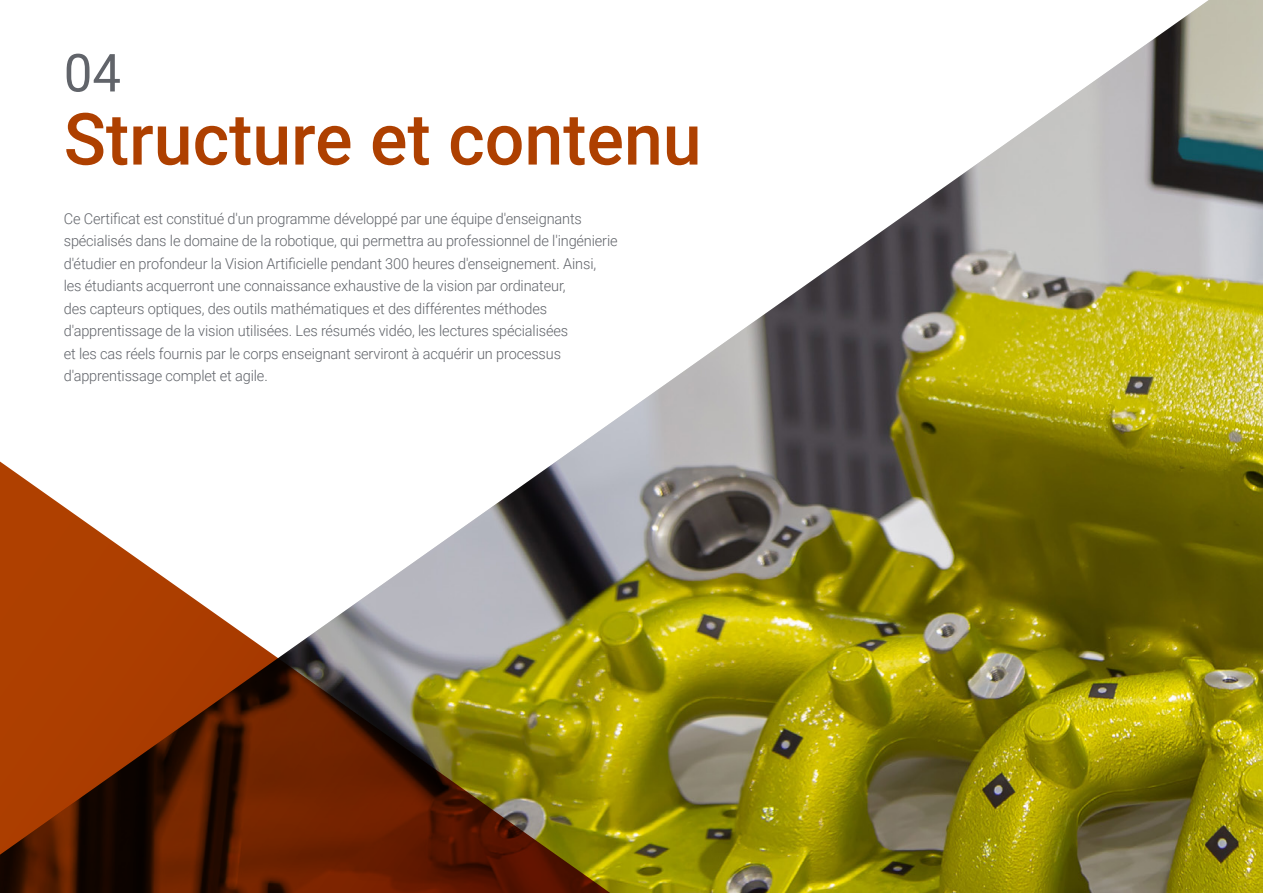
<style>
.page{position:relative;width:1263px;height:893px;background:#fff}
.page>*{position:absolute;margin:0;border:0;box-sizing:border-box;transform-origin:0 0}
.t1{font:500 72px "Roboto";color:#ae4000}
.t2{font:52.5px "Roboto";color:#61646a}
.t3{font:300 15px/22.5px "Roboto";letter-spacing:-.01em;color:#61646a}
</style>
<div class="page">
<img style="left:578px;top:0;width:685px;height:893px">
<svg style="left:0;top:446px;width:640px;height:447px"></svg>
<h2 class="t2" style="left:64px;top:36px;width:59px">04</h2>
<h1 class="t1" style="left:64px;top:89px;width:639px">Structure et contenu</h1>
<p class="t3" style="left:64px;top:207px;width:555px">Ce Certificat est constitué d'un programme développé par une équipe d'enseignants spécialisés dans le domaine de la robotique, qui permettra au professionnel de l'ingénierie d'étudier en profondeur la Vision Artificielle pendant 300 heures d'enseignement. Ainsi, les étudiants acquerront une connaissance exhaustive de la vision par ordinateur,<br>des capteurs optiques, des outils mathématiques et des différentes méthodes d'apprentissage de la vision utilisées. Les résumés vidéo, les lectures spécialisées<br>et les cas réels fournis par le corps enseignant serviront à acquérir un processus d'apprentissage complet et agile.</p>
</div>
